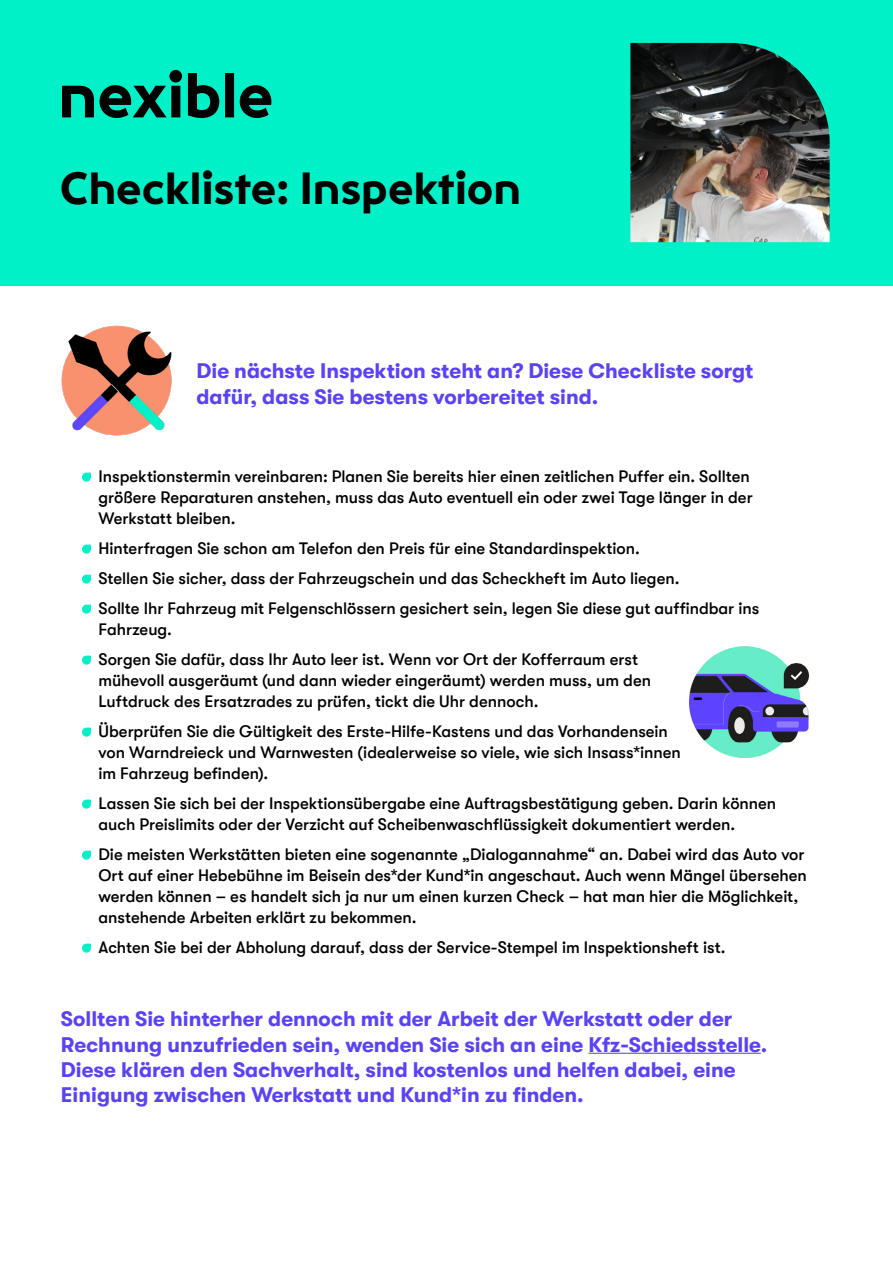
<style>
.page{position:relative;width:893px;height:1263px;background:#fff}
.page>*{position:absolute;margin:0;border:0;box-sizing:border-box;transform-origin:0 0}
.t1{font:700 45px "NXDLY202005";color:#000}
.t2{font:700 21px/25.2px "GT Walsheim Pro";color:#5a43f5}
.t3{font:500 16.5px/21px "GT Walsheim Pro";color:#000}
</style>
<div class="page">
<div style="left:0;top:0;width:893px;height:285px;background:#00f0c7"></div>
<hr style="left:588px;top:1053px;width:173px;height:1px;background:#5a43f5">
<svg style="left:82px;top:473px;width:9px;height:9px"></svg>
<svg style="left:82px;top:545px;width:9px;height:9px"></svg>
<svg style="left:82px;top:575px;width:9px;height:9px"></svg>
<svg style="left:82px;top:605px;width:9px;height:9px"></svg>
<svg style="left:82px;top:656px;width:9px;height:9px"></svg>
<svg style="left:82px;top:728px;width:9px;height:9px"></svg>
<svg style="left:82px;top:800px;width:9px;height:9px"></svg>
<svg style="left:82px;top:851px;width:9px;height:9px"></svg>
<svg style="left:82px;top:944px;width:9px;height:9px"></svg>
<svg style="left:62px;top:70px;width:209px;height:48px"></svg>
<img style="left:689px;top:646px;width:120px;height:111px">
<img style="left:630px;top:43px;width:200px;height:199px">
<img style="left:61px;top:325px;width:111px;height:111px">
<h1 class="t1" style="left:60px;top:161px;width:463px">Checkliste: Inspektion</h1>
<p class="t2" style="left:197px;top:358px;width:558px">Die nächste Inspektion steht an? Diese Checkliste sorgt dafür, dass Sie bestens vorbereitet sind.</p>
<p class="t3" style="left:98px;top:465px;width:656px">Inspektionstermin vereinbaren: Planen Sie bereits hier einen zeitlichen Puffer ein. Sollten größere Reparaturen anstehen, muss das Auto eventuell ein oder zwei Tage länger in der<br>Werkstatt bleiben.</p>
<p class="t3" style="left:98px;top:533px;width:662px;line-height:30px">Hinterfragen Sie schon am Telefon den Preis für eine Standardinspektion.<br>Stellen Sie sicher, dass der Fahrzeugschein und das Scheckheft im Auto liegen.<br>Sollte Ihr Fahrzeug mit Felgenschlössern gesichert sein, legen Sie diese gut auffindbar ins</p>
<p class="t3" style="left:98px;top:614px;width:541px;line-height:30px">Fahrzeug.<br>Sorgen Sie dafür, dass Ihr Auto leer ist. Wenn vor Ort der Kofferraum erst</p>
<p class="t3" style="left:98px;top:669px;width:554px">mühevoll ausgeräumt (und dann wieder eingeräumt) werden muss, um den<br>Luftdruck des Ersatzrades zu prüfen, tickt die Uhr dennoch.</p>
<p class="t3" style="left:98px;top:720px;width:584px">Überprüfen Sie die Gültigkeit des Erste-Hilfe-Kastens und das Vorhandensein von Warndreieck und Warnwesten (idealerweise so viele, wie sich Insass*innen im Fahrzeug befinden).</p>
<p class="t3" style="left:98px;top:792px;width:679px">Lassen Sie sich bei der Inspektionsübergabe eine Auftragsbestätigung geben. Darin können auch Preislimits oder der Verzicht auf Scheibenwaschflüssigkeit dokumentiert werden.</p>
<p class="t3" style="left:98px;top:843px;width:710px">Die meisten Werkstätten bieten eine sogenannte „Dialogannahme“ an. Dabei wird das Auto vor Ort auf einer Hebebühne im Beisein des*der Kund*in angeschaut. Auch wenn Mängel übersehen werden können – es handelt sich ja nur um einen kurzen Check – hat man hier die Möglichkeit, anstehende Arbeiten erklärt zu bekommen.</p>
<p class="t3" style="left:98px;top:936px;width:628px">Achten Sie bei der Abholung darauf, dass der Service-Stempel im Inspektionsheft ist.</p>
<p class="t2" style="left:61px;top:1007px;width:708px">Sollten Sie hinterher dennoch mit der Arbeit der Werkstatt oder der Rechnung unzufrieden sein, wenden Sie sich an eine Kfz-Schiedsstelle.<br>Diese klären den Sachverhalt, sind kostenlos und helfen dabei, eine Einigung zwischen Werkstatt und Kund*in zu finden.</p>
</div>
